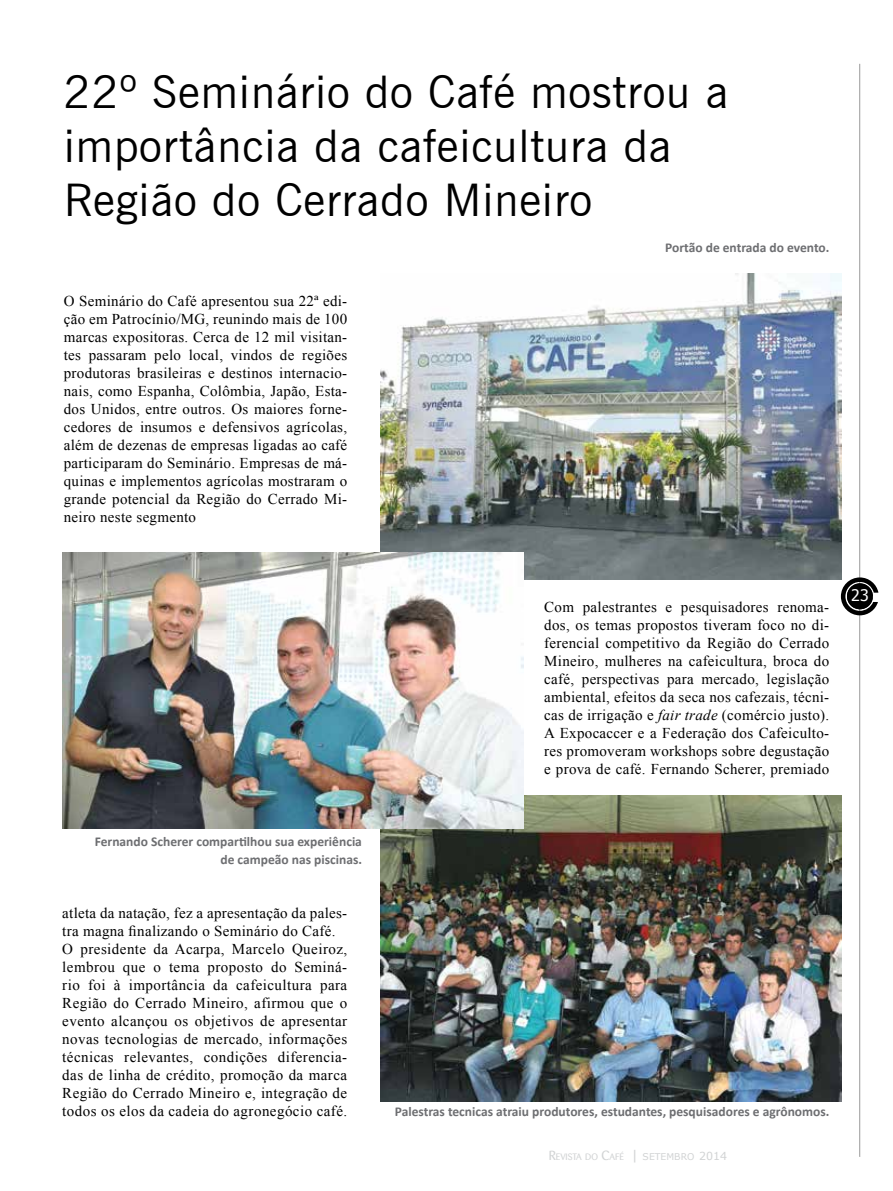
<style>
.page{position:relative;width:893px;height:1191px;background:#fff}
.page>*{position:absolute;margin:0;border:0;box-sizing:border-box;transform-origin:0 0}
.t1{font:45px/54px "News Gothic BT";letter-spacing:.02em;color:#000}
.t2{font:15.9px "Tahoma";color:#fff}
.t3{font:15px/18px "Times New Roman";letter-spacing:.03em;color:#000;text-align:justify}
.t4{font:700 13.5px/18px "Calibri";color:#6d6e71;text-align:right}
.t5{font:9.3px "Barmeno";color:#d1d3d4}
.s1{font-style:italic}
.s2{font-size:13.2px}
.s3{font-family:"MS Reference Sans Serif";font-size:13.2px}
.s4{font-family:"MS Reference Sans Serif"}
.s5{font-family:"MS Reference Sans Serif";font-size:11.1px}
</style>
<div class="page">
<img style="left:381px;top:795px;width:460px;height:306px">
<img style="left:381px;top:273px;width:460px;height:306px">
<img style="left:62px;top:552px;width:461px;height:276px">
<svg style="left:841px;top:577px;width:37px;height:38px"></svg>
<hr style="left:859px;top:64px;width:1px;height:1093px;background:#000">
<h1 class="t1" style="left:64px;top:65px;width:666px">22º Seminário do Café mostrou a importância da cafeicultura da<br>Região do Cerrado Mineiro</h1>
<p class="t3" style="left:64px;top:292px;width:285px">O Seminário do Café apresentou sua 22ª edi&shy;ção em Patrocínio/MG, reunindo mais de 100 marcas expositoras. Cerca de 12 mil visitan&shy;tes passaram pelo local, vindos de regiões produtoras brasileiras e destinos internacio&shy;nais, como Espanha, Colômbia, Japão, Esta&shy;dos Unidos, entre outros. Os maiores forne&shy;cedores de insumos e defensivos agrícolas, além de dezenas de empresas ligadas ao café participaram do Seminário. Empresas de má&shy;quinas e implementos agrícolas mostraram o grande potencial da Região do Cerrado Mi&shy;neiro neste segmento</p>
<p class="t4" style="left:665px;top:239px;width:166px">Portão de entrada do evento.</p>
<p class="t4" style="left:95px;top:833px;width:269px">Fernando Scherer compartilhou sua experiência de campeão nas piscinas.</p>
<p class="t3" style="left:62px;top:904px;width:286px;text-align:left">atleta da natação, fez a apresentação da pales&shy;tra magna finalizando o Seminário do Café.<br>O presidente da Acarpa, Marcelo Queiroz, lembrou que o tema proposto do Seminá&shy;rio foi à importância da cafeicultura para Região do Cerrado Mineiro, afirmou que o evento alcançou os objetivos de apresentar novas tecnologias de mercado, informações técnicas relevantes, condições diferencia&shy;das de linha de crédito, promoção da marca Região do Cerrado Mineiro e, integração de todos os elos da cadeia do agronegócio café.</p>
<p class="t3" style="left:544px;top:598px;width:286px">Com palestrantes e pesquisadores renoma&shy;dos, os temas propostos tiveram foco no di&shy;ferencial competitivo da Região do Cerrado Mineiro, mulheres na cafeicultura, broca do café, perspectivas para mercado, legislação ambiental, efeitos da seca nos cafezais, técni&shy;cas de irrigação e <span class="s1">fair trade</span> (comércio justo).<br>A Expocaccer e a Federação dos Cafeiculto&shy;res promoveram workshops sobre degustação e prova de café. Fernando Scherer, premiado</p>
<p class="t2" style="left:851px;top:585px;width:19px">23</p>
<p class="t4" style="left:395px;top:1103px;width:436px">Palestras tecnicas atraiu produtores, estudantes, pesquisadores e agrônomos.</p>
<p class="t5" style="left:549px;top:1151px;width:180px"><span class="s2">R</span>EVISTA DO <span class="s2">C</span>AFÉ <span class="s3">|</span> <span class="s4">SETEMBRO</span> <span class="s5">2014</span></p>
</div>
